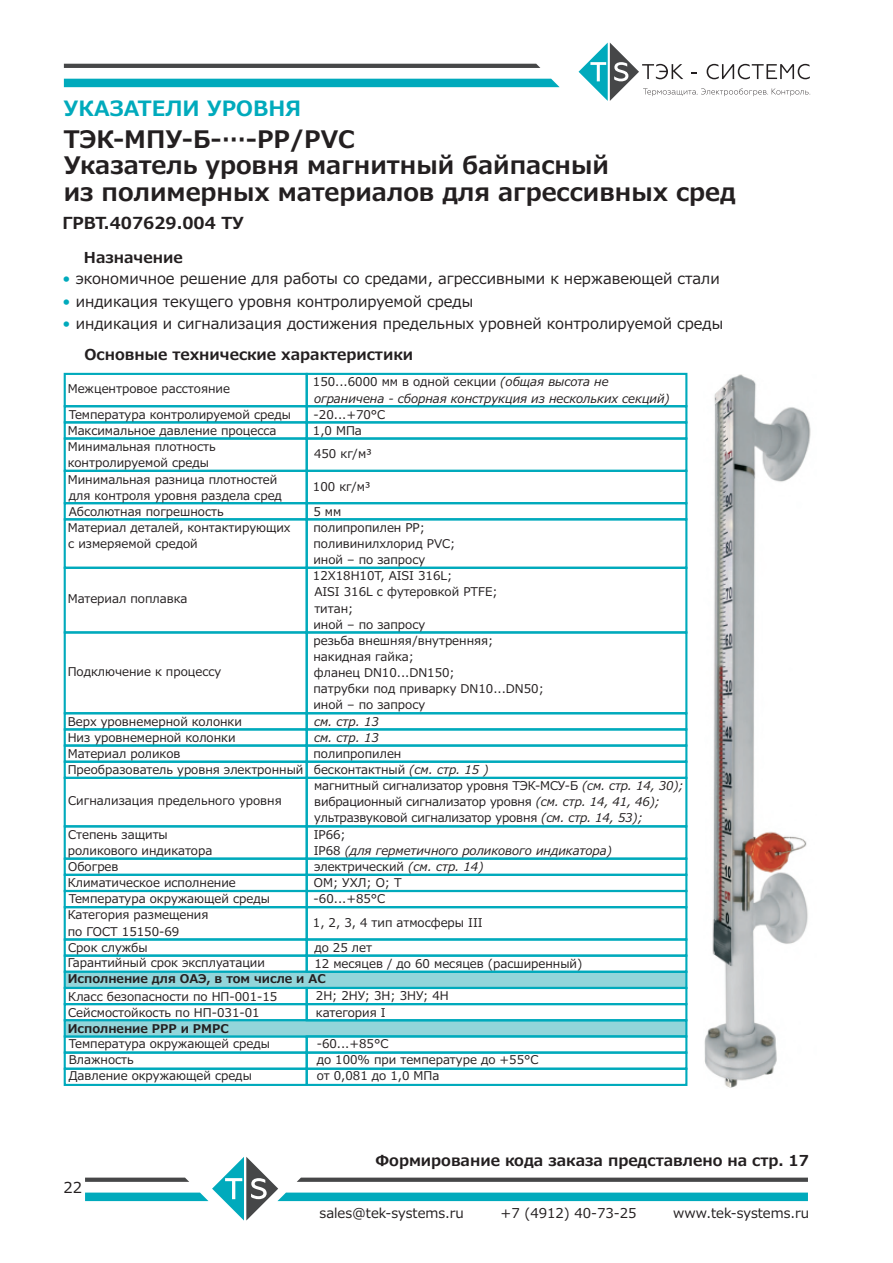
<style>
.page{position:relative;width:893px;height:1263px;background:#fff}
.page>*{position:absolute;margin:0;border:0;box-sizing:border-box;transform-origin:0 0}
.t1{font:700 24px/26.4px "Meiryo";color:#231f20}
.t2{font:700 21px "Meiryo";color:#00aabc}
.t3{font:700 16.5px "Meiryo";color:#231f20}
.t4{font:15px/30.9px "Meiryo";color:#231f20}
.t5{font:700 15px "Meiryo";color:#231f20}
.t6{font:13.5px "Meiryo";color:#231f20}
.t7{font:12px/16.2px "Meiryo";color:#231f20}
.t8{font:italic 12px/16.2px "Meiryo";color:#231f20}
.t9{font:700 12px "Meiryo";color:#231f20}
.s1{color:#00aabc}
.s2{font-weight:700}
.s3{font-style:normal}
.s4{font-style:italic}
</style>
<div class="page">
<div style="left:64px;top:373px;width:244px;height:34px;border:2px solid #00aabc"></div>
<div style="left:64px;top:405px;width:244px;height:18px;border:2px solid #00aabc"></div>
<div style="left:64px;top:421px;width:244px;height:19px;border:2px solid #00aabc"></div>
<div style="left:64px;top:437px;width:244px;height:35px;border:2px solid #00aabc"></div>
<div style="left:64px;top:470px;width:244px;height:34px;border:2px solid #00aabc"></div>
<div style="left:64px;top:502px;width:244px;height:18px;border:2px solid #00aabc"></div>
<div style="left:64px;top:518px;width:244px;height:51px;border:2px solid #00aabc"></div>
<div style="left:64px;top:567px;width:244px;height:66px;border:2px solid #00aabc"></div>
<div style="left:64px;top:631px;width:244px;height:83px;border:2px solid #00aabc"></div>
<div style="left:64px;top:712px;width:244px;height:18px;border:2px solid #00aabc"></div>
<div style="left:64px;top:728px;width:244px;height:19px;border:2px solid #00aabc"></div>
<div style="left:64px;top:744px;width:244px;height:19px;border:2px solid #00aabc"></div>
<div style="left:64px;top:761px;width:244px;height:18px;border:2px solid #00aabc"></div>
<div style="left:64px;top:777px;width:244px;height:50px;border:2px solid #00aabc"></div>
<div style="left:64px;top:825px;width:244px;height:35px;border:2px solid #00aabc"></div>
<div style="left:64px;top:858px;width:244px;height:18px;border:2px solid #00aabc"></div>
<div style="left:64px;top:874px;width:244px;height:18px;border:2px solid #00aabc"></div>
<div style="left:64px;top:890px;width:244px;height:18px;border:2px solid #00aabc"></div>
<div style="left:64px;top:906px;width:244px;height:34px;border:2px solid #00aabc"></div>
<div style="left:64px;top:938px;width:244px;height:19px;border:2px solid #00aabc"></div>
<div style="left:64px;top:954px;width:244px;height:19px;border:2px solid #00aabc"></div>
<svg style="left:63px;top:970px;width:625px;height:20px;background:#89d2d8"></svg>
<div style="left:64px;top:987px;width:244px;height:18px;border:2px solid #00aabc"></div>
<div style="left:64px;top:1003px;width:244px;height:18px;border:2px solid #00aabc"></div>
<svg style="left:63px;top:1018px;width:625px;height:20px;background:#82d0d6"></svg>
<div style="left:64px;top:1051px;width:244px;height:19px;border:2px solid #00aabc"></div>
<div style="left:64px;top:1068px;width:244px;height:18px;border:2px solid #00aabc"></div>
<div style="left:306px;top:373px;width:381px;height:34px;border:2px solid #00aabc"></div>
<div style="left:306px;top:405px;width:381px;height:18px;border:2px solid #00aabc"></div>
<div style="left:306px;top:421px;width:381px;height:19px;border:2px solid #00aabc"></div>
<div style="left:306px;top:437px;width:381px;height:35px;border:2px solid #00aabc"></div>
<div style="left:306px;top:470px;width:381px;height:34px;border:2px solid #00aabc"></div>
<div style="left:306px;top:502px;width:381px;height:18px;border:2px solid #00aabc"></div>
<div style="left:306px;top:518px;width:381px;height:51px;border:2px solid #00aabc"></div>
<div style="left:306px;top:567px;width:381px;height:66px;border:2px solid #00aabc"></div>
<div style="left:306px;top:631px;width:381px;height:83px;border:2px solid #00aabc"></div>
<div style="left:306px;top:712px;width:381px;height:18px;border:2px solid #00aabc"></div>
<div style="left:306px;top:728px;width:381px;height:19px;border:2px solid #00aabc"></div>
<div style="left:306px;top:744px;width:381px;height:19px;border:2px solid #00aabc"></div>
<div style="left:306px;top:761px;width:381px;height:18px;border:2px solid #00aabc"></div>
<div style="left:306px;top:777px;width:381px;height:50px;border:2px solid #00aabc"></div>
<div style="left:306px;top:825px;width:381px;height:35px;border:2px solid #00aabc"></div>
<div style="left:306px;top:858px;width:381px;height:18px;border:2px solid #00aabc"></div>
<div style="left:306px;top:874px;width:381px;height:18px;border:2px solid #00aabc"></div>
<div style="left:306px;top:890px;width:381px;height:18px;border:2px solid #00aabc"></div>
<div style="left:306px;top:906px;width:381px;height:34px;border:2px solid #00aabc"></div>
<div style="left:306px;top:938px;width:381px;height:19px;border:2px solid #00aabc"></div>
<div style="left:306px;top:954px;width:381px;height:19px;border:2px solid #00aabc"></div>
<div style="left:306px;top:987px;width:381px;height:18px;border:2px solid #00aabc"></div>
<div style="left:306px;top:1003px;width:381px;height:18px;border:2px solid #00aabc"></div>
<div style="left:306px;top:1035px;width:381px;height:19px;border:2px solid #00aabc"></div>
<div style="left:306px;top:1051px;width:381px;height:19px;border:2px solid #00aabc"></div>
<div style="left:306px;top:1068px;width:381px;height:18px;border:2px solid #00aabc"></div>
<hr style="left:64px;top:64px;width:476px;height:4px;background:#464748">
<div style="left:64px;top:79px;width:496px;height:8px;background:#00aabc"></div>
<svg style="left:579px;top:43px;width:231px;height:58px"></svg>
<svg style="left:85px;top:1157px;width:723px;height:63px"></svg>
<img style="left:704px;top:374px;width:107px;height:714px">
<h2 class="t2" style="left:64px;top:98px;width:239px">УКАЗАТЕЛИ УРОВНЯ</h2>
<h1 class="t1" style="left:64px;top:126px;width:674px">ТЭК-МПУ-Б-…-PP/PVC<br>Указатель уровня магнитный байпасный<br>из полимерных материалов для агрессивных сред</h1>
<h3 class="t3" style="left:62px;top:214px;width:183px">ГРВТ.407629.004 ТУ</h3>
<p class="t5" style="left:84px;top:250px;width:100px">Назначение</p>
<p class="t4" style="left:63px;top:263px;width:659px"><span class="s1">•</span> экономичное решение для работы со средами, агрессивными к нержавеющей стали</p>
<p class="t4" style="left:63px;top:286px;width:412px"><span class="s1">•</span> индикация текущего уровня контролируемой среды</p>
<p class="t4" style="left:85px;top:308px;width:640px;text-indent:-22px"><span class="s1">•</span> индикация и сигнализация достижения предельных уровней контролируемой среды<br><span class="s2">Основные технические характеристики</span></p>
<p class="t7" style="left:68px;top:376px;width:225px;line-height:25.7px">Межцентровое расстояние<br>Температура контролируемой среды</p>
<p class="t7" style="left:68px;top:422px;width:224px">Максимальное давление процесса<br>Минимальная плотность контролируемой среды<br>Минимальная разница плотностей для контроля уровня раздела сред<br>Абсолютная погрешность<br>Материал деталей, контактирующих с измеряемой средой</p>
<p class="t8" style="left:313px;top:374px;width:359px"><span class="s3">150...6000 мм в одной секции</span> (общая высота не ограничена - сборная конструкция из нескольких секций)</p>
<p class="t7" style="left:313px;top:406px;width:74px">-20...+70°С<br>1,0 МПа</p>
<p class="t7" style="left:314px;top:446px;width:59px">450 кг/м³</p>
<p class="t7" style="left:313px;top:474px;width:59px;line-height:24.9px">100 кг/м³<br>5 мм</p>
<p class="t7" style="left:313px;top:519px;width:233px">полипропилен PP;<br>поливинилхлорид PVC;<br>иной – по запросу<br>12Х18Н10Т, AISI 316L;<br>AISI 316L с футеровкой PTFE;<br>титан;<br>иной – по запросу<br>резьба внешняя/внутренняя; накидная гайка;<br>фланец DN10...DN150;<br>патрубки под приварку DN10...DN50; иной – по запросу</p>
<p class="t8" style="left:314px;top:713px;width:66px">см. стр. 13 см. стр. 13</p>
<p class="t7" style="left:313px;top:745px;width:372px">полипропилен<br>бесконтактный <span class="s4">(см. стр. 15 )<br></span>магнитный сигнализатор уровня ТЭК-МСУ-Б <span class="s4">(см. стр. 14, 30); </span>вибрационный сигнализатор уровня <span class="s4">(см. стр. 14, 41, 46); </span>ультразвуковой сигнализатор уровня <span class="s4">(см. стр. 14, 53);<br></span>IP66;<br>IP68 <span class="s4">(для герметичного роликового индикатора) </span>электрический <span class="s4">(см. стр. 14)<br></span>ОМ; УХЛ; О; Т<br>-60...+85°С</p>
<p class="t7" style="left:313px;top:910px;width:171px;line-height:24.9px">1, 2, 3, 4 тип атмосферы III до 25 лет</p>
<p class="t7" style="left:314px;top:955px;width:269px">12 месяцев / до 60 месяцев (расширенный)</p>
<p class="t9" style="left:68px;top:973px;width:259px">Исполнение для ОАЭ, в том числе и АС</p>
<p class="t7" style="left:68px;top:988px;width:211px">Класс безопасности по НП-001-15<br>Cейсмостойкость по НП-031-01</p>
<p class="t7" style="left:316px;top:988px;width:134px">2Н; 2НУ; 3Н; 3НУ; 4Н категория I</p>
<p class="t9" style="left:68px;top:1022px;width:162px">Исполнение РРР и РМРС</p>
<p class="t7" style="left:69px;top:1035px;width:203px">Температура окружающей среды<br>Влажность<br>Давление окружающей среды</p>
<p class="t7" style="left:317px;top:1035px;width:223px">-60...+85°C<br>до 100% при температуре до +55°С от 0,081 до 1,0 МПа</p>
<p class="t7" style="left:68px;top:591px;width:121px">Материал поплавка</p>
<p class="t7" style="left:68px;top:663px;width:155px">Подключение к процессу</p>
<p class="t7" style="left:68px;top:713px;width:237px">Верх уровнемерной колонки<br>Низ уровнемерной колонки<br>Материал роликов<br>Преобразователь уровня электронный</p>
<p class="t7" style="left:68px;top:793px;width:215px">Сигнализация предельного уровня</p>
<p class="t7" style="left:68px;top:826px;width:204px">Степень защиты<br>роликового индикатора<br>Обогрев<br>Климатическое исполнение<br>Температура окружающей среды<br>Категория размещения<br>по ГОСТ 15150-69<br>Срок службы<br>Гарантийный срок эксплуатации</p>
<p class="t4" style="left:63px;top:1171px;width:20px">22</p>
<p class="t5" style="left:376px;top:1152px;width:435px">Формирование кода заказа представлено на стр. 17</p>
<p class="t6" style="left:320px;top:1206px;width:146px">sales@tek-systems.ru</p>
<p class="t6" style="left:501px;top:1206px;width:138px">+7 (4912) 40-73-25</p>
<p class="t6" style="left:673px;top:1206px;width:137px">www.tek-systems.ru</p>
</div>
